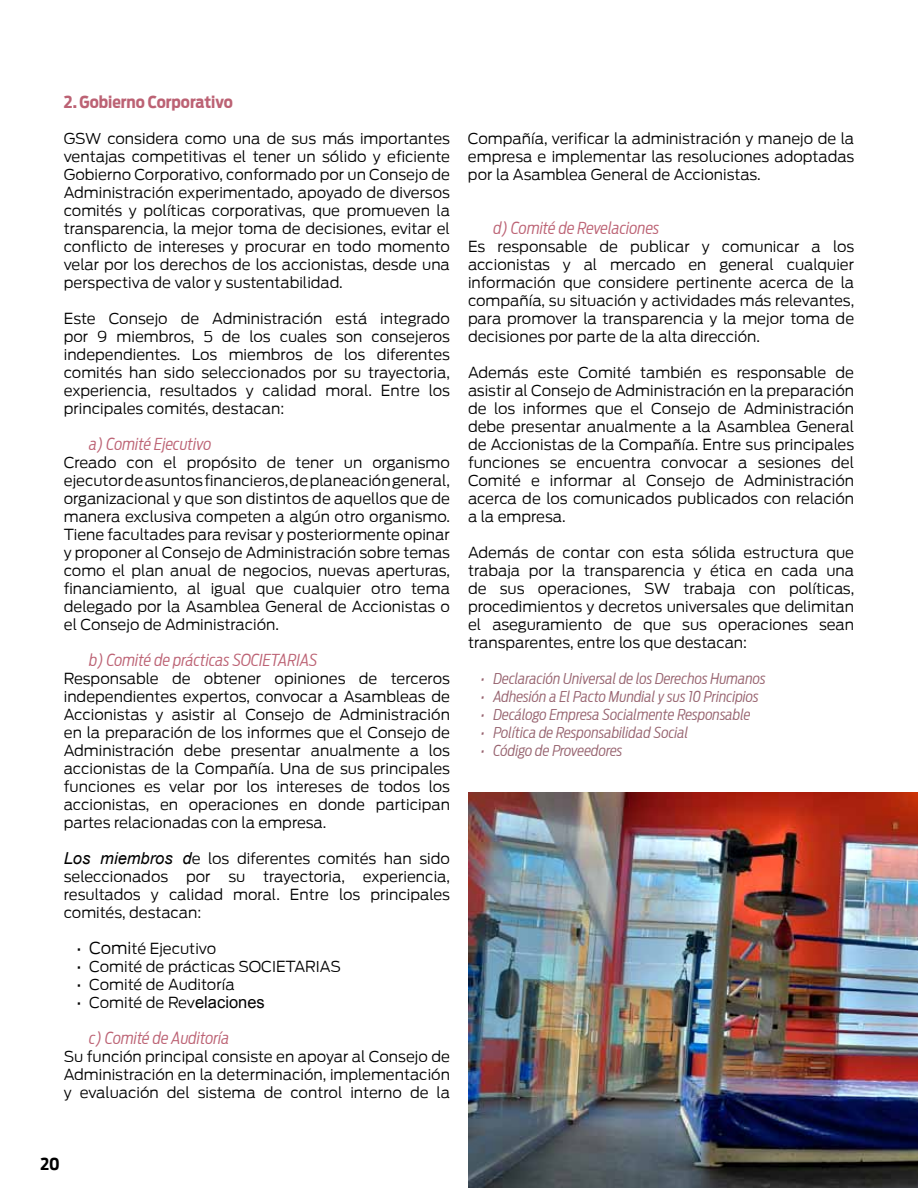
<style>
.page{position:relative;width:918px;height:1188px;background:#fff}
.page>*{position:absolute;margin:0;border:0;box-sizing:border-box;transform-origin:0 0}
.t1{font:italic 300 16.5px "Antenna Cond";color:#bc6274}
.t2{font:700 16.5px "Antenna Cond";color:#bc6274}
.t3{font:700 16.5px "Antenna Cond";color:#000}
.t4{font:300 15px/18px "Antenna";color:#000;text-align:justify}
.t5{font:italic 300 15px "Antenna Cond";color:#97636f}
.s1{font-family:"Arial";font-weight:400;font-style:italic;font-size:16.5px}
.s2{font-size:16.5px}
.s3{font-family:"Arial";font-weight:400;font-size:16.5px}
</style>
<div class="page">
<img style="left:468px;top:792px;width:450px;height:396px">
<p class="t2" style="left:64px;top:92px;width:171px">2. Gobierno Corporativo</p>
<p class="t4" style="left:64px;top:130px;width:388px">GSW considera como una de sus más importantes ventajas competitivas el tener un sólido y eficiente Gobierno Corporativo, conformado por un Consejo de Administración experimentado, apoyado de diversos comités y políticas corporativas, que promueven la transparencia, la mejor toma de decisiones, evitar el conflicto de intereses y procurar en todo momento velar por los derechos de los accionistas, desde una perspectiva de valor y sustentabilidad.</p>
<p class="t4" style="left:64px;top:310px;width:388px">Este Consejo de Administración está integrado por 9 miembros, 5 de los cuales son consejeros independientes. Los miembros de los diferentes comités han sido seleccionados por su trayectoria, experiencia, resultados y calidad moral. Entre los principales comités, destacan:</p>
<p class="t1" style="left:89px;top:434px;width:124px">a) Comité Ejecutivo</p>
<p class="t4" style="left:64px;top:454px;width:388px">Creado con el propósito de tener un organismo ejecutor de asuntos financieros, de planeación general, organizacional y que son distintos de aquellos que de manera exclusiva competen a algún otro organismo.<br>Tiene facultades para revisar y posteriormente opinar y proponer al Consejo de Administración sobre temas como el plan anual de negocios, nuevas aperturas, financiamiento, al igual que cualquier otro tema delegado por la Asamblea General de Accionistas o el Consejo de Administración.</p>
<p class="t1" style="left:89px;top:650px;width:230px">b) Comité de prácticas SOCIETARIAS</p>
<p class="t4" style="left:64px;top:670px;width:388px">Responsable de obtener opiniones de terceros independientes expertos, convocar a Asambleas de Accionistas y asistir al Consejo de Administración en la preparación de los informes que el Consejo de Administración debe presentar anualmente a los accionistas de la Compañía. Una de sus principales funciones es velar por los intereses de todos los accionistas, en operaciones en donde participan partes relacionadas con la empresa.</p>
<p class="t4" style="left:64px;top:850px;width:388px"><span class="s1">Los miembros d</span>e los diferentes comités han sido seleccionados por su trayectoria, experiencia, resultados y calidad moral. Entre los principales comités, destacan:</p>
<p class="t4" style="left:77px;top:940px;width:141px">• <span class="s2">Comi</span>té Ejecutivo</p>
<p class="t4" style="left:77px;top:958px;width:266px">• Comité de prácticas SOCIETARIAS</p>
<p class="t4" style="left:77px;top:976px;width:160px">• Comité de Auditoría</p>
<p class="t4" style="left:77px;top:994px;width:190px">• Comité de Rev<span class="s3">elaciones</span></p>
<p class="t1" style="left:89px;top:1028px;width:142px">c) Comité de Auditoría</p>
<p class="t4" style="left:64px;top:1048px;width:388px">Su función principal consiste en apoyar al Consejo de Administración en la determinación, implementación y evaluación del sistema de control interno de la</p>
<p class="t4" style="left:468px;top:130px;width:388px">Compañía, verificar la administración y manejo de la empresa e implementar las resoluciones adoptadas por la Asamblea General de Accionistas.</p>
<p class="t1" style="left:494px;top:218px;width:167px">d) Comité de Revelaciones</p>
<p class="t4" style="left:468px;top:238px;width:388px">Es responsable de publicar y comunicar a los accionistas y al mercado en general cualquier información que considere pertinente acerca de la compañía, su situación y actividades más relevantes, para promover la transparencia y la mejor toma de decisiones por parte de la alta dirección.</p>
<p class="t4" style="left:468px;top:364px;width:388px">Además este Comité también es responsable de asistir al Consejo de Administración en la preparación de los informes que el Consejo de Administración debe presentar anualmente a la Asamblea General de Accionistas de la Compañía. Entre sus principales funciones se encuentra convocar a sesiones del Comité e informar al Consejo de Administración acerca de los comunicados publicados con relación a la empresa.</p>
<p class="t4" style="left:468px;top:544px;width:388px">Además de contar con esta sólida estructura que trabaja por la transparencia y ética en cada una de sus operaciones, SW trabaja con políticas, procedimientos y decretos universales que delimitan el aseguramiento de que sus operaciones sean transparentes, entre los que destacan:</p>
<p class="t5" style="left:481px;top:670px;width:286px">• Declaración Universal de los Derechos Humanos</p>
<p class="t5" style="left:481px;top:688px;width:280px">• Adhesión a El Pacto Mundial y sus 10 Principios</p>
<p class="t5" style="left:481px;top:706px;width:271px">• Decálogo Empresa Socialmente Responsable</p>
<p class="t5" style="left:481px;top:724px;width:209px">• Política de Responsabilidad Social</p>
<p class="t5" style="left:481px;top:742px;width:143px">• Código de Proveedores</p>
<p class="t3" style="left:40px;top:1154px;width:21px">20</p>
</div>
